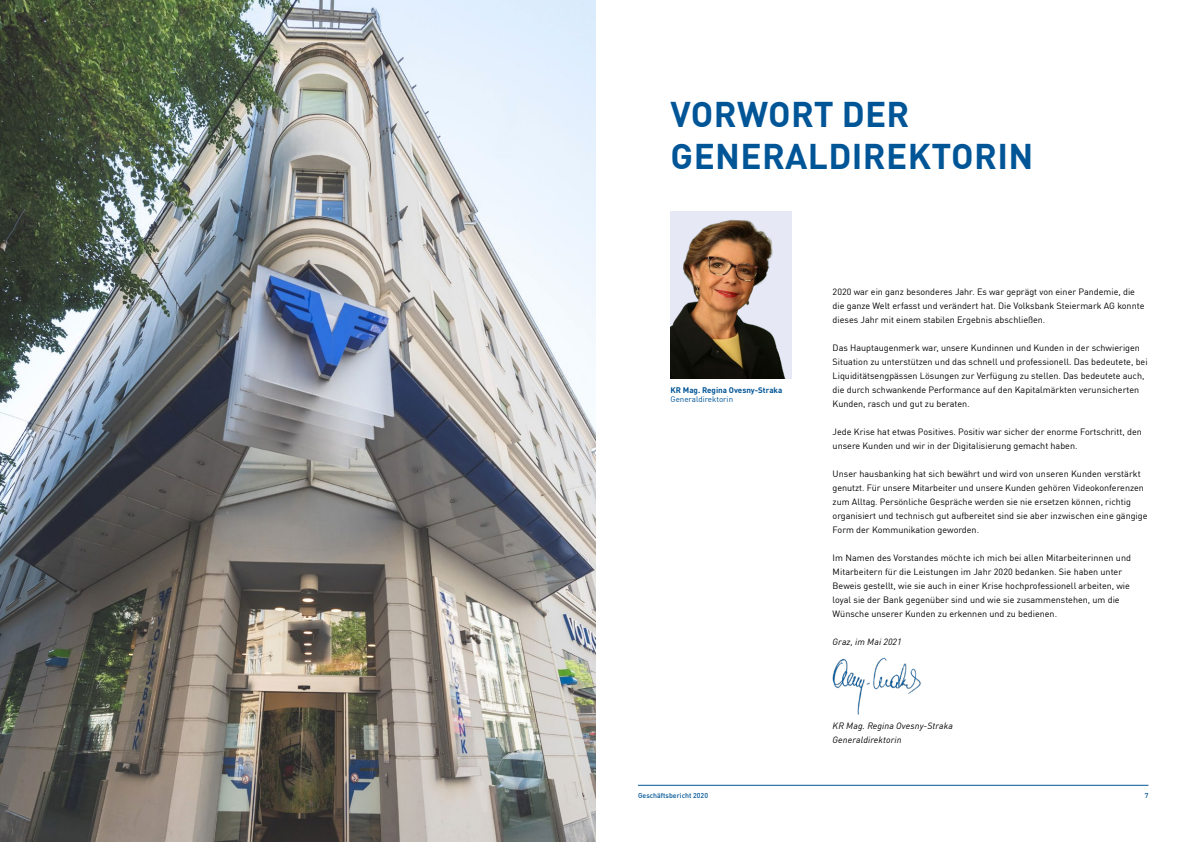
<style>
.page{position:relative;width:1191px;height:842px;background:#fff}
.page>*{position:absolute;margin:0;border:0;box-sizing:border-box;transform-origin:0 0}
.t1{font:700 35px/42px "DINOT";letter-spacing:.01em;color:#005597}
.t2{font:9px/14px "DINOT";color:#000}
.t3{font:italic 9px/14px "DINOT";letter-spacing:.01em;color:#000}
.t4{font:700 8px "DINOT";color:#005597}
.t5{font:8px "DINOT";color:#005597}
.t6{font:500 7px "DINOT";color:#005597}
</style>
<div class="page">
<hr style="left:638px;top:785px;width:510px;height:1px;background:#005597">
<img style="left:670px;top:211px;width:121px;height:167px">
<img style="left:832px;top:657px;width:89px;height:58px">
<img style="left:0;top:0;width:595px;height:842px">
<h1 class="t1" style="left:670px;top:90px;width:364px">VORWORT DER<br>GENERALDIREKTORIN</h1>
<p class="t4" style="left:670px;top:383px;width:113px">KR Mag. Regina Ovesny-Straka</p>
<p class="t5" style="left:670px;top:393px;width:64px">Generaldirektorin</p>
<p class="t2" style="left:832px;top:283px;width:313px">2020 war ein ganz besonderes Jahr. Es war geprägt von einer Pandemie, die die ganze Welt erfasst und verändert hat. Die Volksbank Steiermark AG konnte dieses Jahr mit einem stabilen Ergebnis abschließen.</p>
<p class="t2" style="left:832px;top:340px;width:316px">Das Hauptaugenmerk war, unsere Kundinnen und Kunden in der schwierigen Situation zu unterstützen und das schnell und professionell. Das bedeutete, bei Liquiditätsengpässen Lösungen zur Verfügung zu stellen. Das bedeutete auch, die durch schwankende Performance auf den Kapitalmärkten verunsicherten Kunden, rasch und gut zu beraten.</p>
<p class="t2" style="left:832px;top:424px;width:311px">Jede Krise hat etwas Positives. Positiv war sicher der enorme Fortschritt, den unsere Kunden und wir in der Digitalisierung gemacht haben.</p>
<p class="t2" style="left:832px;top:466px;width:316px">Unser hausbanking hat sich bewährt und wird von unseren Kunden verstärkt genutzt. Für unsere Mitarbeiter und unsere Kunden gehören Videokonferenzen zum Alltag. Persönliche Gespräche werden sie nie ersetzen können, richtig organisiert und technisch gut aufbereitet sind sie aber inzwischen eine gängige Form der Kommunikation geworden.</p>
<p class="t2" style="left:832px;top:550px;width:300px">Im Namen des Vorstandes möchte ich mich bei allen Mitarbeiterinnen und Mitarbeitern für die Leistungen im Jahr 2020 bedanken. Sie haben unter Beweis gestellt, wie sie auch in einer Krise hochprofessionell arbeiten, wie loyal sie der Bank gegenüber sind und wie sie zusammenstehen, um die Wünsche unserer Kunden zu erkennen und zu bedienen.</p>
<p class="t3" style="left:832px;top:634px;width:70px">Graz, im Mai 2021</p>
<p class="t3" style="left:832px;top:718px;width:122px">KR Mag. Regina Ovesny-Straka<br>Generaldirektorin</p>
<p class="t6" style="left:638px;top:790px;width:72px">Geschäftsbericht 2020</p>
<p class="t6" style="left:1144px;top:790px;width:5px">7</p>
</div>
